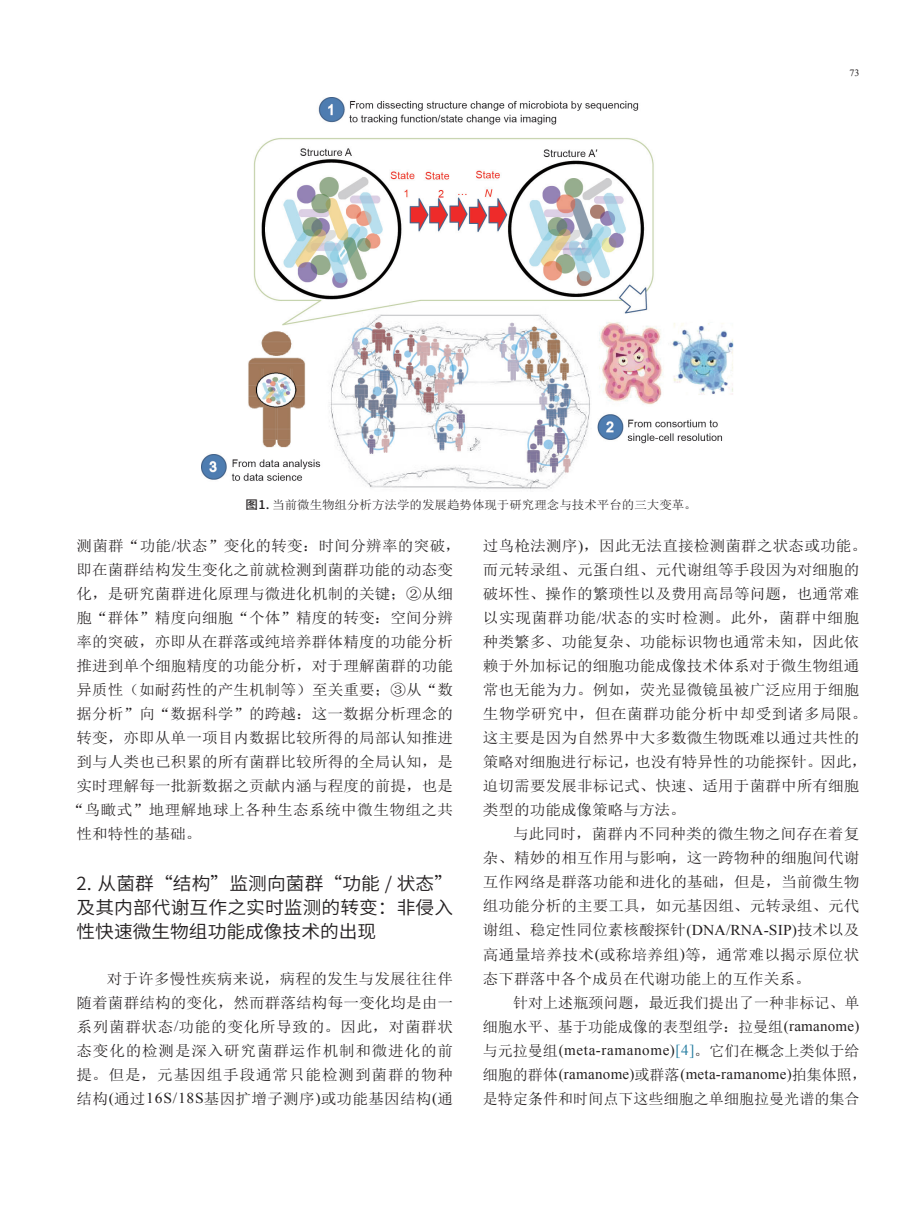
<style>
.page{position:relative;width:919px;height:1217px;background:#fff}
.page>*{position:absolute;margin:0;border:0;box-sizing:border-box;transform-origin:0 0}
.t1{font:18px/24px "Source Han Sans CN";letter-spacing:.005em;color:#231f20;text-align:justify;scale:1.04 1}
.t2{font:15px/24px "Sim Sun";letter-spacing:.005em;color:#231f20;text-align:justify;scale:1.04 1}
.t3{font:15px/24px "Sim Sun";letter-spacing:.005em;color:#231f20;text-align:justify}
.t4{font:15px "Times New Roman";letter-spacing:.02em;color:#231f20}
.t5{font:15px "Sim Sun";letter-spacing:.025em;color:#231f20;scale:1.04 1}
.t6{font:12px "Sim Sun";color:#231f20;scale:1.04 1}
.t7{font:9.6px "Times New Roman";color:#231f20;scale:1.04 1}
.s1{font-family:"Source Han Sans CN";font-weight:500}
.s2{font-family:"Times New Roman"}
.s3{font-family:"Times New Roman";color:#277ea2}
.s4{font-family:"Sim Sun"}
</style>
<div class="page">
<img style="left:202px;top:98px;width:532px;height:392px">
<p class="t7" style="left:849px;top:67px;width:11px">73</p>
<p class="t6" style="left:245px;top:498px;width:435px"><span class="s1">图1.</span> 当前微生物组分析方法学的发展趋势体现于研究理念与技术平台的三大变革。</p>
<p class="t2" style="left:77px;top:533px;width:371px">测菌群“功能<span class="s2">/</span>状态”变化的转变：时间分辨率的突破，</p>
<p class="t2" style="left:77px;top:557px;width:363px">即在菌群结构发生变化之前就检测到菌群功能的动态变</p>
<p class="t2" style="left:77px;top:581px;width:363px">化，是研究菌群进化原理与微进化机制的关键；②从细</p>
<p class="t2" style="left:77px;top:605px;width:363px">胞“群体”精度向细胞“个体”精度的转变：空间分辨</p>
<p class="t2" style="left:77px;top:629px;width:363px">率的突破，亦即从在群落或纯培养群体精度的功能分析</p>
<p class="t2" style="left:77px;top:653px;width:363px">推进到单个细胞精度的功能分析，对于理解菌群的功能</p>
<p class="t2" style="left:77px;top:677px;width:363px">异质性（如耐药性的产生机制等）至关重要；③从“数</p>
<p class="t2" style="left:77px;top:701px;width:363px">据分析”向“数据科学”的跨越：这一数据分析理念的</p>
<p class="t2" style="left:77px;top:725px;width:363px">转变，亦即从单一项目内数据比较所得的局部认知推进</p>
<p class="t2" style="left:77px;top:749px;width:363px">到与人类也已积累的所有菌群比较所得的全局认知，是</p>
<p class="t2" style="left:77px;top:773px;width:363px">实时理解每一批新数据之贡献内涵与程度的前提，也是</p>
<p class="t5" style="left:69px;top:802px;width:371px">“鸟瞰式”地理解地球上各种生态系统中微生物组之共</p>
<p class="t2" style="left:77px;top:821px;width:121px">性和特性的基础。</p>
<p class="t1" style="left:77px;top:872px;width:363px">2. 从菌群“结构”监测向菌群“功能 / 状态”及其内部代谢互作之实时监测的转变：非侵入性快速微生物组功能成像技术的出现</p>
<p class="t2" style="left:77px;top:965px;width:363px;text-indent:30px">对于许多慢性疾病来说，病程的发生与发展往往伴随着菌群结构的变化，然而群落结构每一变化均是由一系列菌群状态<span class="s2">/</span>功能的变化所导致的。因此，对菌群状态变化的检测是深入研究菌群运作机制和微进化的前提。但是，元基因组手段通常只能检测到菌群的物种结构<span class="s2">(</span>通过<span class="s2">16S/18S</span>基因扩增子测序<span class="s2">)</span>或功能基因结构<span class="s2">(</span>通</p>
<p class="t2" style="left:483px;top:533px;width:371px;text-align:left">过鸟枪法测序<span class="s2">)</span>，因此无法直接检测菌群之状态或功能。而元转录组、元蛋白组、元代谢组等手段因为对细胞的破坏性、操作的繁琐性以及费用高昂等问题，也通常难以实现菌群功能<span class="s2">/</span>状态的实时检测。此外，菌群中细胞种类繁多、功能复杂、功能标识物也通常未知，因此依赖于外加标记的细胞功能成像技术体系对于微生物组通常也无能为力。例如，荧光显微镜虽被广泛应用于细胞生物学研究中，但在菌群功能分析中却受到诸多局限。这主要是因为自然界中大多数微生物既难以通过共性的策略对细胞进行标记，也没有特异性的功能探针。因此，迫切需要发展非标记式、快速、适用于菌群中所有细胞类型的功能成像策略与方法。</p>
<p class="t2" style="left:483px;top:821px;width:363px;text-indent:30px">与此同时，菌群内不同种类的微生物之间存在着复杂、精妙的相互作用与影响，这一跨物种的细胞间代谢互作网络是群落功能和进化的基础，但是，当前微生物组功能分析的主要工具，如元基因组、元转录组、元代谢组、稳定性同位素核酸探针<span class="s2">(DNA/RNA-SIP)</span>技术以及高通量培养技术<span class="s2">(</span>或称培养组<span class="s2">)</span>等，通常难以揭示原位状态下群落中各个成员在代谢功能上的互作关系。</p>
<p class="t3" style="left:483px;top:989px;width:378px;text-indent:30px">针对上述瓶颈问题，最近我们提出了一种非标记、单细胞水平、基于功能成像的表型组学：拉曼组<span class="s2">(ramanome)</span>与元拉曼组<span class="s2">(meta-ramanome)</span><span class="s3">[4]</span>。它们在概念上类似于给</p>
<p class="t4" style="left:483px;top:1063px;width:385px"><span class="s4">细胞的群体</span>(ramanome)<span class="s4">或群落</span>(meta-ramanome)<span class="s4">拍集体照，</span></p>
<p class="t3" style="left:483px;top:1085px;width:378px">是特定条件和时间点下这些细胞之单细胞拉曼光谱的集合</p>
</div>
